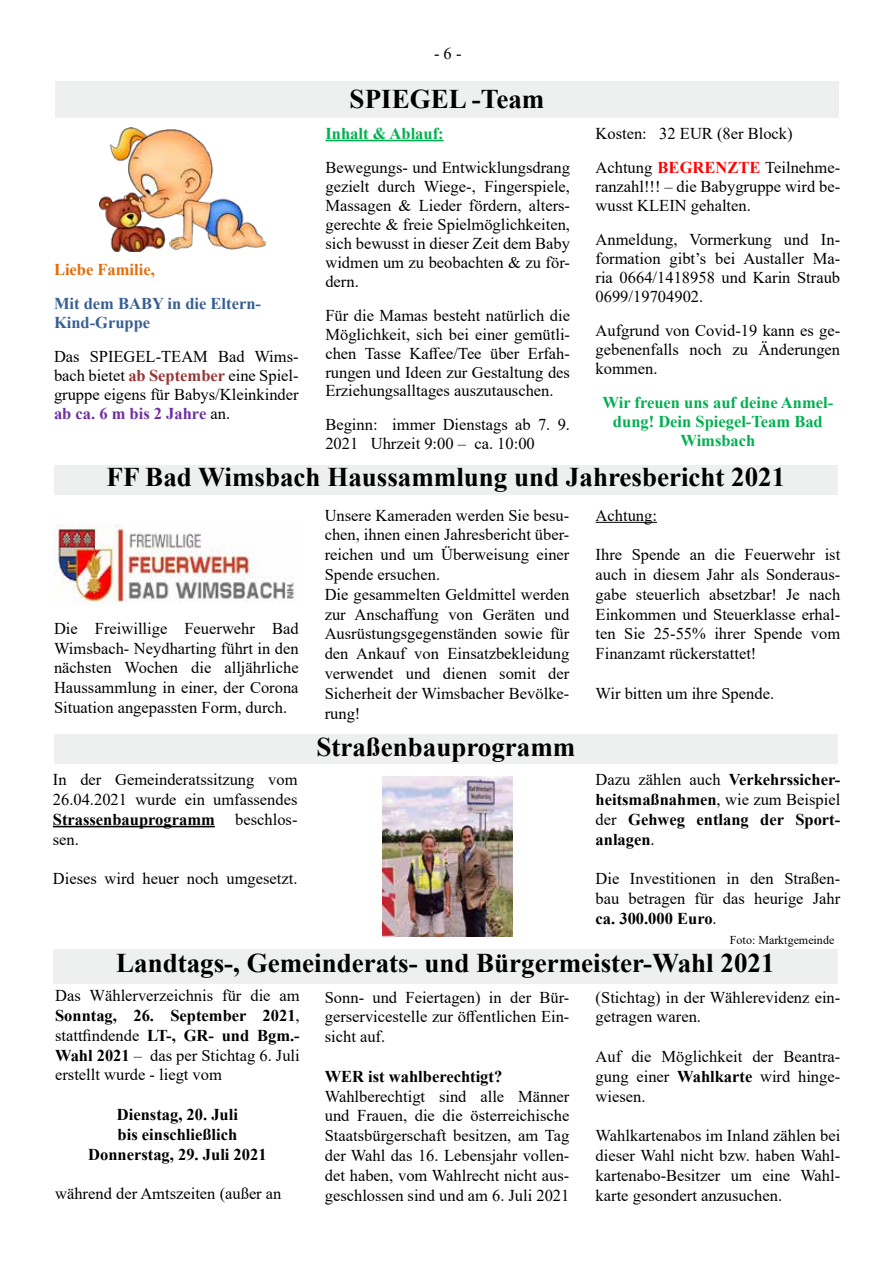
<style>
.page{position:relative;width:893px;height:1263px;background:#fff}
.page>*{position:absolute;margin:0;border:0;box-sizing:border-box;transform-origin:0 0}
.t1{font:700 27px "Times New Roman";color:#000}
.t2{font:16.5px/19.8px "Times New Roman";color:#000;text-align:justify}
.t3{font:700 16.5px/19.8px "Times New Roman";color:#000;text-align:justify}
.t4{font:700 16.5px/18.9px "Times New Roman";color:#00b050;text-align:center}
.t5{font:700 16.5px/18.9px "Times New Roman";color:#365f91}
.t6{font:700 16.5px "Times New Roman";color:#e36c0a}
.t7{font:12px "Times New Roman";color:#000}
.s1{font-weight:700;color:#943634}
.s2{font-weight:700;color:#7030a0}
.s3{font-weight:700;color:#f00}
.s4{font-weight:700}
.s5{font-weight:400}
</style>
<div class="page">
<div style="left:54px;top:465px;width:784px;height:30px;background:#eeefef"></div>
<div style="left:55px;top:81px;width:784px;height:37px;background:#eeefef"></div>
<img style="left:54px;top:524px;width:242px;height:81px">
<hr style="left:596px;top:522px;width:61px;height:1px;background:#000">
<img style="left:99px;top:128px;width:167px;height:123px">
<hr style="left:325px;top:140px;width:119px;height:1px;background:#00b050">
<div style="left:53px;top:949px;width:785px;height:35px;background:#eeefef"></div>
<div style="left:54px;top:734px;width:784px;height:29px;background:#eeefef"></div>
<hr style="left:53px;top:826px;width:162px;height:1px;background:#000">
<img style="left:382px;top:776px;width:130px;height:160px">
<p class="t2" style="left:434px;top:43px;width:29px">- 6 -</p>
<p class="t6" style="left:54px;top:257px;width:102px">Liebe Familie,</p>
<p class="t5" style="left:54px;top:293px;width:209px">Mit dem BABY in die Eltern-<br>Kind-Gruppe</p>
<p class="t2" style="left:54px;top:346px;width:246px;line-height:19px">Das SPIEGEL-TEAM Bad Wims&shy;bach bietet <span class="s1">ab September</span> eine Spiel&shy;gruppe eigens für Babys/Kleinkinder <span class="s2">ab ca. 6 m bis 2 Jahre</span> an.</p>
<h1 class="t1" style="left:350px;top:79px;width:196px">SPIEGEL -Team</h1>
<p class="t4" style="left:325px;top:123px;width:120px">Inhalt &amp; Ablauf:</p>
<p class="t2" style="left:325px;top:157px;width:246px;line-height:19px">Bewegungs- und Entwicklungsdrang gezielt durch Wiege-, Fingerspiele, Massagen &amp; Lieder fördern, alters&shy;gerechte &amp; freie Spielmöglichkeiten, sich bewusst in dieser Zeit dem Baby widmen um zu beobachten &amp; zu för&shy;dern.</p>
<p class="t2" style="left:325px;top:305px;width:246px;line-height:18.9px">Für die Mamas besteht natürlich die Möglichkeit, sich bei einer gemütli&shy;chen Tasse Kaffee/Tee über Erfah&shy;rungen und Ideen zur Gestaltung des Erziehungsalltages auszutauschen.</p>
<p class="t2" style="left:325px;top:415px;width:246px;line-height:19px">Beginn: immer Dienstags ab 7. 9.<br>2021 Uhrzeit 9:00 – ca. 10:00</p>
<p class="t2" style="left:596px;top:116px;width:246px;line-height:33.9px">Kosten: 32 EUR (8er Block)<br>Achtung <span class="s3">BEGRENZTE</span> Teilnehme-</p>
<p class="t2" style="left:596px;top:176px;width:246px;line-height:18.9px">ranzahl!!! – die Babygruppe wird be&shy;wusst KLEIN gehalten.</p>
<p class="t2" style="left:596px;top:229px;width:246px;line-height:18.9px">Anmeldung, Vormerkung und In&shy;formation gibt’s bei Austaller Ma&shy;ria 0664/1418958 und Karin Straub 0699/19704902.</p>
<p class="t2" style="left:596px;top:320px;width:246px;line-height:18.9px">Aufgrund von Covid-19 kann es ge&shy;gebenenfalls noch zu Änderungen kommen.</p>
<p class="t4" style="left:603px;top:392px;width:232px">Wir freuen uns auf deine Anmel&shy;dung! Dein Spiegel-Team Bad<br>Wimsbach</p>
<h1 class="t1" style="left:107px;top:457px;width:680px">FF Bad Wimsbach Haussammlung und Jahresbericht 2021</h1>
<p class="t2" style="left:54px;top:618px;width:246px">Die Freiwillige Feuerwehr Bad Wimsbach- Neydharting führt in den nächsten Wochen die alljährliche Haussammlung in einer, der Corona Situation angepassten Form, durch.</p>
<p class="t2" style="left:53px;top:769px;width:246px">In der Gemeinderatssitzung vom 26.04.2021 wurde ein umfassendes <span class="s4">Strassenbauprogramm</span> beschlos&shy;sen.</p>
<p class="t2" style="left:53px;top:868px;width:246px">Dieses wird heuer noch umgesetzt.</p>
<p class="t2" style="left:325px;top:505px;width:246px;text-align:left">Unsere Kameraden werden Sie besu&shy;chen, ihnen einen Jahresbericht über&shy;reichen und um Überweisung einer<br>Spende ersuchen.<br>Die gesammelten Geldmittel werden zur Anschaffung von Geräten und<br>Ausrüstungsgegenständen sowie für den Ankauf von Einsatzbekleidung verwendet und dienen somit der<br>Sicherheit der Wimsbacher Bevölke&shy;rung!</p>
<p class="t2" style="left:596px;top:505px;width:63px">Achtung:</p>
<p class="t2" style="left:596px;top:544px;width:246px">Ihre Spende an die Feuerwehr ist auch in diesem Jahr als Sonderaus&shy;gabe steuerlich absetzbar! Je nach Einkommen und Steuerklasse erhal&shy;ten Sie 25-55% ihrer Spende vom Finanzamt rückerstattet!</p>
<p class="t2" style="left:596px;top:683px;width:180px">Wir bitten um ihre Spende.</p>
<h1 class="t1" style="left:316px;top:727px;width:261px">Straßenbauprogramm</h1>
<p class="t3" style="left:596px;top:769px;width:246px"><span class="s5">Dazu zählen auch</span> Verkehrssicher&shy;heitsmaßnahmen<span class="s5">, wie zum Beispiel der</span> Gehweg entlang der Sport&shy;anlagen<span class="s5">.</span></p>
<p class="t2" style="left:596px;top:868px;width:246px">Die Investitionen in den Straßen&shy;bau betragen für das heurige Jahr <span class="s4">ca. 300.000 Euro</span>.</p>
<p class="t7" style="left:730px;top:931px;width:106px">Foto: Marktgemeinde</p>
<h1 class="t1" style="left:116px;top:943px;width:660px">Landtags-, Gemeinderats- und Bürgermeister-Wahl 2021</h1>
<p class="t2" style="left:55px;top:985px;width:246px">Das Wählerverzeichnis für die am <span class="s4">Sonntag, 26. September 2021</span>, stattfindende <span class="s4">LT-, GR- und Bgm.- Wahl 2021</span> – das per Stichtag 6. Juli erstellt wurde - liegt vom</p>
<p class="t3" style="left:88px;top:1104px;width:180px;text-align:center">Dienstag, 20. Juli<br>bis einschließlich<br>Donnerstag, 29. Juli 2021</p>
<p class="t2" style="left:55px;top:1183px;width:228px">während der Amtszeiten (außer an</p>
<p class="t2" style="left:325px;top:987px;width:246px">Sonn- und Feiertagen) in der Bür&shy;gerservicestelle zur öffentlichen Ein&shy;sicht auf.</p>
<p class="t3" style="left:325px;top:1066px;width:179px">WER ist wahlberechtigt?</p>
<p class="t2" style="left:325px;top:1086px;width:246px">Wahlberechtigt sind alle Männer und Frauen, die die österreichische Staatsbürgerschaft besitzen, am Tag der Wahl das 16. Lebensjahr vollen&shy;det haben, vom Wahlrecht nicht aus&shy;geschlossen sind und am 6. Juli 2021</p>
<p class="t2" style="left:596px;top:987px;width:246px">(Stichtag) in der Wählerevidenz ein&shy;getragen waren.</p>
<p class="t2" style="left:596px;top:1046px;width:246px">Auf die Möglichkeit der Beantra&shy;gung einer <span class="s4">Wahlkarte</span> wird hinge&shy;wiesen.</p>
<p class="t2" style="left:596px;top:1125px;width:246px">Wahlkartenabos im Inland zählen bei dieser Wahl nicht bzw. haben Wahl&shy;kartenabo-Besitzer um eine Wahl&shy;karte gesondert anzusuchen.</p>
</div>
